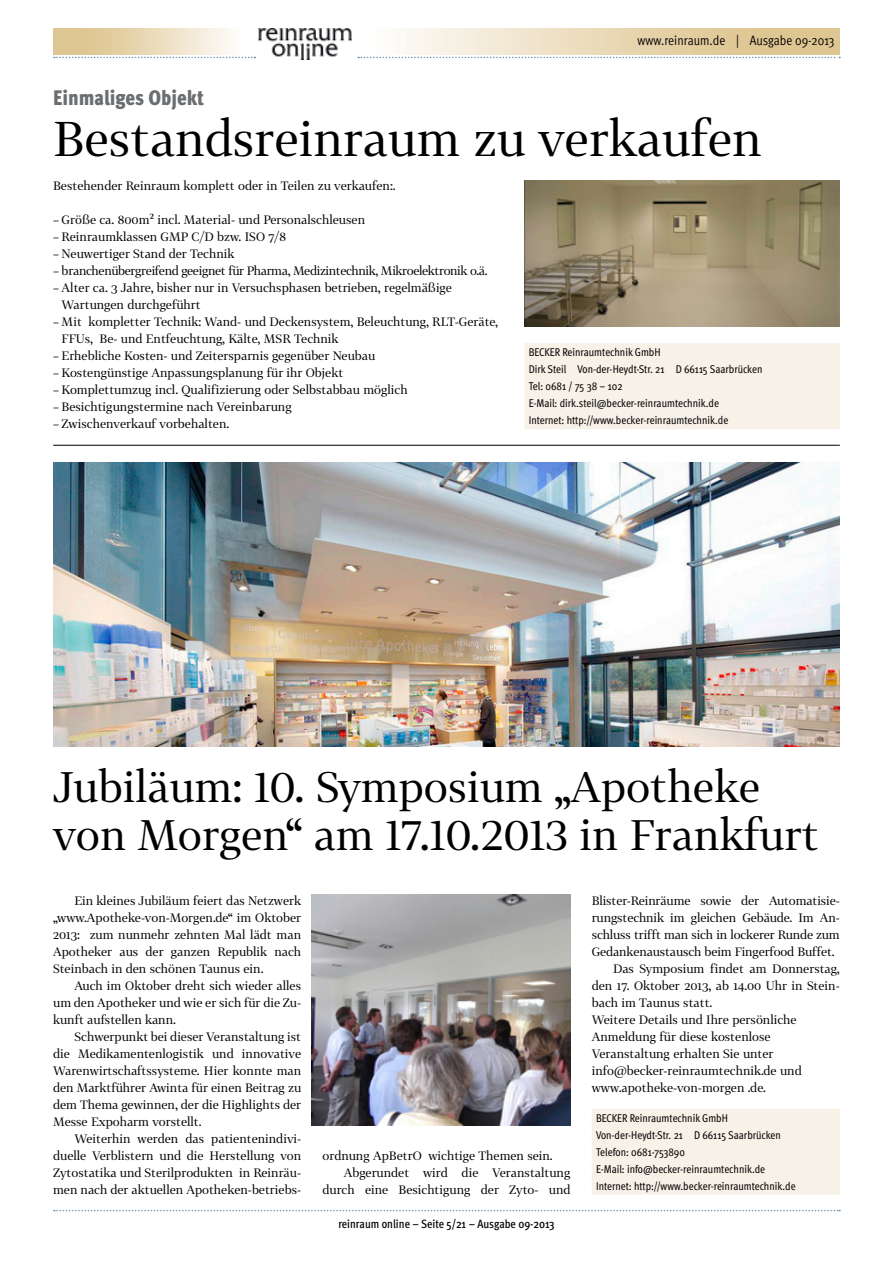
<style>
.page{position:relative;width:893px;height:1263px;background:#fff}
.page>*{position:absolute;margin:0;border:0;box-sizing:border-box;transform-origin:0 0}
.t1{font:48px "Tabac G2";color:#000}
.t2{font:42px/48px "Tabac G2";color:#000}
.t3{font:900 condensed 21px "Meta OT";color:#6b6e71}
.t4{font:13.5px "Meta OT Cond Norm";color:#000}
.t5{font:12px/17px "Tabac G2";color:#000;text-align:justify}
.t6{font:12px "Tabac G2";letter-spacing:-.03em;color:#000}
.t7{font:500 condensed 12px "Meta OT";color:#000}
.t8{font:condensed 11.25px/17px "Meta OT";color:#000}
</style>
<div class="page">
<svg style="left:358px;top:57px;width:482px;height:1px"></svg>
<svg style="left:54px;top:57px;width:201px;height:1px"></svg>
<svg style="left:54px;top:1210px;width:786px;height:1px"></svg>
<img style="left:258px;top:29px;width:94px;height:31px">
<div style="left:524px;top:343px;width:316px;height:18px;background:#f7f1e7"></div>
<div style="left:524px;top:360px;width:316px;height:18px;background:#f7f1e7"></div>
<div style="left:524px;top:377px;width:316px;height:18px;background:#f7f1e7"></div>
<div style="left:524px;top:394px;width:316px;height:18px;background:#f7f1e7"></div>
<div style="left:524px;top:411px;width:316px;height:18px;background:#f7f1e7"></div>
<img style="left:524px;top:181px;width:316px;height:145px">
<hr style="left:53px;top:445px;width:787px;height:1px;background:#000">
<div style="left:592px;top:1108px;width:248px;height:18px;background:#f7f1e7"></div>
<div style="left:592px;top:1125px;width:248px;height:18px;background:#f7f1e7"></div>
<div style="left:592px;top:1143px;width:248px;height:18px;background:#f7f1e7"></div>
<div style="left:592px;top:1160px;width:248px;height:18px;background:#f7f1e7"></div>
<div style="left:592px;top:1177px;width:248px;height:18px;background:#f7f1e7"></div>
<img style="left:54px;top:462px;width:786px;height:284px">
<img style="left:311px;top:894px;width:259px;height:231px">
<p class="t4" style="left:638px;top:32px;width:198px">www.reinraum.de | Ausgabe 09-2013</p>
<h3 class="t3" style="left:53px;top:84px;width:152px">Einmaliges Objekt</h3>
<h1 class="t1" style="left:53px;top:106px;width:710px">Bestandsreinraum zu verkaufen</h1>
<p class="t5" style="left:53px;top:177px;width:344px">Bestehender Reinraum komplett oder in Teilen zu verkaufen:.</p>
<p class="t5" style="left:53px;top:211px;width:313px">– Größe ca. 800m² incl. Material- und Personalschleusen</p>
<p class="t5" style="left:53px;top:228px;width:234px">– Reinraumklassen GMP C/D bzw. ISO 7/8</p>
<p class="t5" style="left:53px;top:245px;width:183px">– Neuwertiger Stand der Technik</p>
<p class="t6" style="left:53px;top:263px;width:436px">– branchenübergreifend geeignet für Pharma, Medizintechnik, Mikroelektronik o.ä.</p>
<p class="t5" style="left:62px;top:279px;width:392px;text-indent:-9px">– Alter ca. 3 Jahre, bisher nur in Versuchsphasen betrieben, regelmäßige<br>Wartungen durchgeführt</p>
<p class="t5" style="left:62px;top:313px;width:438px;text-indent:-9px">– Mit kompletter Technik: Wand- und Deckensystem, Beleuchtung, RLT-Geräte,<br>FFUs, Be- und Entfeuchtung, Kälte, MSR Technik</p>
<p class="t5" style="left:53px;top:347px;width:324px">– Erhebliche Kosten- und Zeitersparnis gegenüber Neubau</p>
<p class="t5" style="left:53px;top:364px;width:292px">– Kostengünstige Anpassungsplanung für ihr Objekt</p>
<p class="t5" style="left:53px;top:381px;width:356px">– Komplettumzug incl. Qualifizierung oder Selbstabbau möglich</p>
<p class="t5" style="left:53px;top:398px;width:240px">– Besichtigungstermine nach Vereinbarung</p>
<p class="t5" style="left:53px;top:415px;width:178px">– Zwischenverkauf vorbehalten.</p>
<p class="t8" style="left:529px;top:344px;width:235px">BECKER Reinraumtechnik GmbH<br>Dirk Steil Von-der-Heydt-Str. 21 D 66115 Saarbrücken Tel: 0681 / 75 38 – 102<br>E-Mail: dirk.steil@becker-reinraumtechnik.de<br>Internet: http://www.becker-reinraumtechnik.de</p>
<h2 class="t2" style="left:53px;top:762px;width:767px">Jubiläum: 10. Symposium „Apotheke von Morgen“ am 17.10.2013 in Frankfurt</h2>
<p class="t5" style="left:53px;top:891px;width:250px;text-indent:21px">Ein kleines Jubiläum feiert das Netzwerk „www.Apotheke-von-Morgen.de“ im Oktober 2013: zum nunmehr zehnten Mal lädt man Apotheker aus der ganzen Republik nach Steinbach in den schönen Taunus ein.</p>
<p class="t5" style="left:53px;top:976px;width:250px;text-indent:21px">Auch im Oktober dreht sich wieder alles um den Apotheker und wie er sich für die Zu&shy;kunft aufstellen kann.</p>
<p class="t5" style="left:53px;top:1027px;width:250px;text-indent:21px">Schwerpunkt bei dieser Veranstaltung ist die Medikamentenlogistik und innovative Warenwirtschaftssysteme. Hier konnte man den Marktführer Awinta für einen Beitrag zu dem Thema gewinnen, der die Highlights der Messe Expoharm vorstellt.</p>
<p class="t5" style="left:53px;top:1129px;width:250px;text-indent:21px">Weiterhin werden das patientenindivi&shy;duelle Verblistern und die Herstellung von Zytostatika und Sterilprodukten in Reinräu&shy;men nach der aktuellen Apotheken-betriebs-</p>
<p class="t5" style="left:592px;top:891px;width:250px">Blister-Reinräume sowie der Automatisie-</p>
<p class="t5" style="left:592px;top:908px;width:250px">rungstechnik im gleichen Gebäude. Im An-</p>
<p class="t5" style="left:592px;top:925px;width:250px">schluss trifft man sich in lockerer Runde zum</p>
<p class="t5" style="left:592px;top:942px;width:244px">Gedankenaustausch beim Fingerfood Buffet.</p>
<p class="t5" style="left:613px;top:959px;width:228px">Das Symposium findet am Donnerstag,</p>
<p class="t5" style="left:592px;top:976px;width:249px">den 17. Oktober 2013, ab 14.00 Uhr in Stein-</p>
<p class="t5" style="left:592px;top:993px;width:122px">bach im Taunus statt.</p>
<p class="t5" style="left:592px;top:1010px;width:206px">Weitere Details und Ihre persönliche</p>
<p class="t5" style="left:592px;top:1027px;width:180px">Anmeldung für diese kostenlose</p>
<p class="t5" style="left:592px;top:1044px;width:183px">Veranstaltung erhalten Sie unter</p>
<p class="t5" style="left:592px;top:1061px;width:211px">info@becker-reinraumtechnik.de und</p>
<p class="t5" style="left:592px;top:1078px;width:176px">www.apotheke-von-morgen .de.</p>
<p class="t8" style="left:596px;top:1109px;width:201px">BECKER Reinraumtechnik GmbH Von-der-Heydt-Str. 21 D 66115 Saarbrücken Telefon: 0681-753890<br>E-Mail: info@becker-reinraumtechnik.de Internet: http://www.becker-reinraumtechnik.de</p>
<p class="t5" style="left:322px;top:1146px;width:232px">ordnung ApBetrO wichtige Themen sein.</p>
<p class="t5" style="left:344px;top:1163px;width:228px">Abgerundet wird die Veranstaltung</p>
<p class="t5" style="left:322px;top:1180px;width:250px">durch eine Besichtigung der Zyto- und</p>
<p class="t7" style="left:338px;top:1216px;width:218px">reinraum online – Seite 5/21 – Ausgabe 09-2013</p>
</div>
